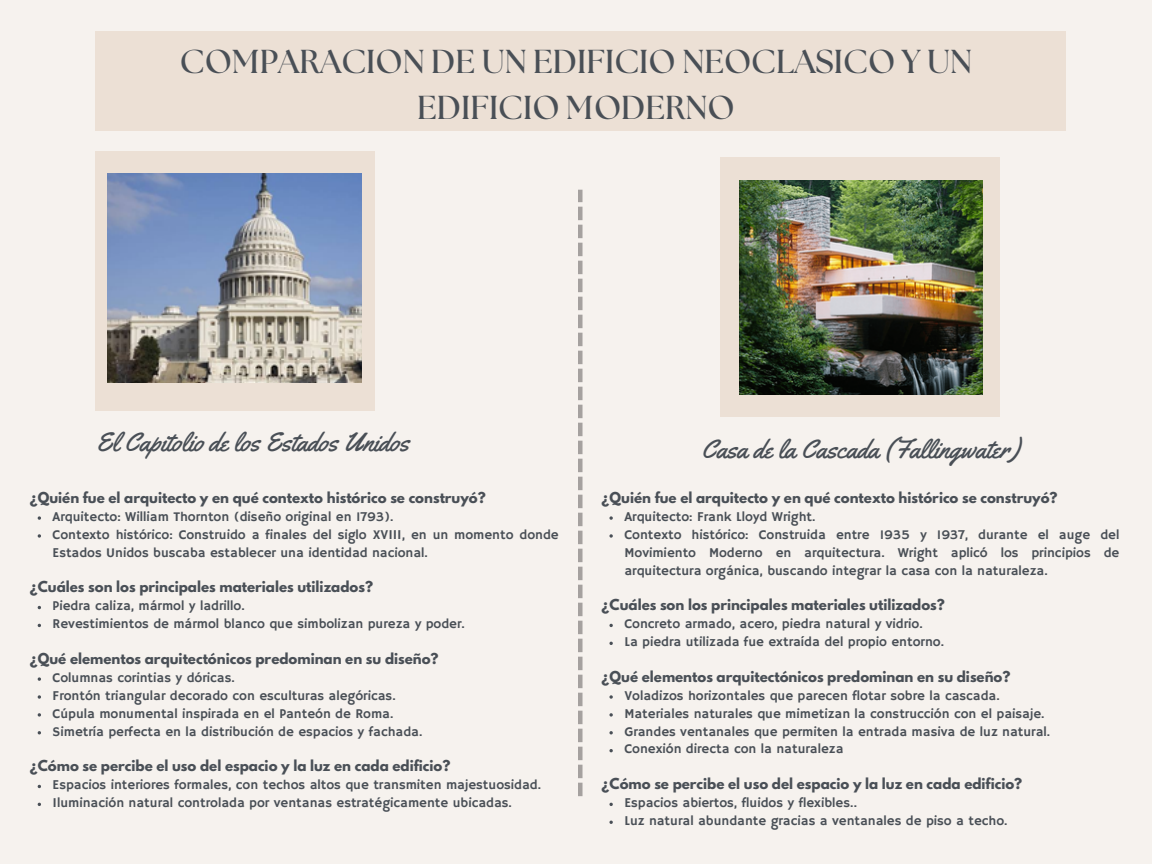
<style>
.page{position:relative;width:1152px;height:864px;background:#f6f2ee}
.page>*{position:absolute;margin:0;border:0;box-sizing:border-box;transform-origin:0 0}
.t1{font:700 33.15px/46.2px "The Seasons";color:#494f56;text-align:center}
.t2{font:26.55px "Yellowtail";color:#494f56}
.t3{font:13.35px/17.9px "Hammersmith One";color:#494f56}
.t4{font:700 13.35px "League Spartan";color:#494f56}
</style>
<div class="page">
<div style="left:95px;top:31px;width:971px;height:100px;background:#ece0d5"></div>
<div style="left:95px;top:151px;width:279px;height:259px;background:#ece0d5"></div>
<div style="left:721px;top:158px;width:279px;height:259px;background:#ece0d5"></div>
<img style="left:108px;top:174px;width:253px;height:209px">
<img style="left:739px;top:181px;width:243px;height:214px">
<svg style="left:38px;top:516px;width:3px;height:4px"></svg>
<svg style="left:38px;top:534px;width:3px;height:4px"></svg>
<svg style="left:38px;top:677px;width:3px;height:4px"></svg>
<svg style="left:38px;top:695px;width:3px;height:4px"></svg>
<svg style="left:38px;top:713px;width:3px;height:4px"></svg>
<svg style="left:578px;top:190px;width:5px;height:606px"></svg>
<svg style="left:609px;top:516px;width:4px;height:4px"></svg>
<svg style="left:609px;top:534px;width:4px;height:4px"></svg>
<svg style="left:609px;top:624px;width:4px;height:3px"></svg>
<svg style="left:609px;top:642px;width:4px;height:3px"></svg>
<svg style="left:609px;top:695px;width:4px;height:4px"></svg>
<svg style="left:609px;top:713px;width:4px;height:4px"></svg>
<svg style="left:609px;top:731px;width:4px;height:3px"></svg>
<svg style="left:609px;top:749px;width:4px;height:3px"></svg>
<svg style="left:609px;top:803px;width:4px;height:3px"></svg>
<svg style="left:609px;top:821px;width:4px;height:3px"></svg>
<h2 class="t1" style="left:180px;top:40px;width:794px">COMPARACION DE UN EDIFICIO NEOCLASICO Y UN<br>EDIFICIO MODERNO</h2>
<h3 class="t2" style="left:96px;top:425px;width:314px">El Capitolio de los Estados Unidos</h3>
<p class="t4" style="left:30px;top:491px;width:457px">¿Quién fue el arquitecto y en qué contexto histórico se construyó?</p>
<p class="t3" style="left:53px;top:508px;width:342px">Arquitecto: William Thornton (diseño original en 1793).</p>
<h3 class="t3" style="left:53px;top:526px;width:508px">Contexto histórico: Construido a finales del siglo XVIII, en un momento donde<br>Estados Unidos buscaba establecer una identidad nacional.</h3>
<p class="t4" style="left:30px;top:580px;width:345px">¿Cuáles son los principales materiales utilizados?</p>
<p class="t3" style="left:53px;top:598px;width:194px">Piedra caliza, mármol y ladrillo.</p>
<h3 class="t3" style="left:53px;top:616px;width:414px">Revestimientos de mármol blanco que simbolizan pureza y poder.</h3>
<p class="t4" style="left:30px;top:652px;width:410px">¿Qué elementos arquitectónicos predominan en su diseño?</p>
<p class="t3" style="left:53px;top:669px;width:184px">Columnas corintias y dóricas.</p>
<p class="t3" style="left:53px;top:687px;width:345px">Frontón triangular decorado con esculturas alegóricas.</p>
<p class="t3" style="left:53px;top:705px;width:342px">Cúpula monumental inspirada en el Panteón de Roma.</p>
<h3 class="t3" style="left:53px;top:723px;width:371px">Simetría perfecta en la distribución de espacios y fachada.</h3>
<p class="t4" style="left:30px;top:759px;width:422px">¿Cómo se percibe el uso del espacio y la luz en cada edificio?</p>
<p class="t3" style="left:53px;top:777px;width:490px">Espacios interiores formales, con techos altos que transmiten majestuosidad.</p>
<p class="t3" style="left:53px;top:795px;width:461px">Iluminación natural controlada por ventanas estratégicamente ubicadas.</p>
<p class="t2" style="left:701px;top:432px;width:319px">Casa de la Cascada (Fallingwater)</p>
<h2 class="t4" style="left:602px;top:491px;width:457px">¿Quién fue el arquitecto y en qué contexto histórico se construyó?</h2>
<h3 class="t3" style="left:624px;top:508px;width:193px">Arquitecto: Frank Lloyd Wright.</h3>
<p class="t3" style="left:624px;top:526px;width:496px;text-align:justify">Contexto histórico: Construida entre 1935 y 1937, durante el auge del Movimiento Moderno en arquitectura. Wright aplicó los principios de arquitectura orgánica, buscando integrar la casa con la naturaleza.</p>
<p class="t4" style="left:602px;top:598px;width:345px">¿Cuáles son los principales materiales utilizados?</p>
<h3 class="t3" style="left:624px;top:616px;width:300px">Concreto armado, acero, piedra natural y vidrio.</h3>
<p class="t3" style="left:624px;top:634px;width:321px">La piedra utilizada fue extraída del propio entorno.</p>
<p class="t4" style="left:602px;top:670px;width:410px">¿Qué elementos arquitectónicos predominan en su diseño?</p>
<h3 class="t3" style="left:624px;top:687px;width:377px">Voladizos horizontales que parecen flotar sobre la cascada.</h3>
<p class="t3" style="left:624px;top:705px;width:422px">Materiales naturales que mimetizan la construcción con el paisaje.</p>
<p class="t3" style="left:624px;top:723px;width:427px">Grandes ventanales que permiten la entrada masiva de luz natural.</p>
<p class="t3" style="left:624px;top:741px;width:221px">Conexión directa con la naturaleza</p>
<p class="t4" style="left:602px;top:777px;width:422px">¿Cómo se percibe el uso del espacio y la luz en cada edificio?</p>
<h3 class="t3" style="left:624px;top:795px;width:234px">Espacios abiertos, fluidos y flexibles..</h3>
<p class="t3" style="left:624px;top:812px;width:385px">Luz natural abundante gracias a ventanales de piso a techo.</p>
</div>
